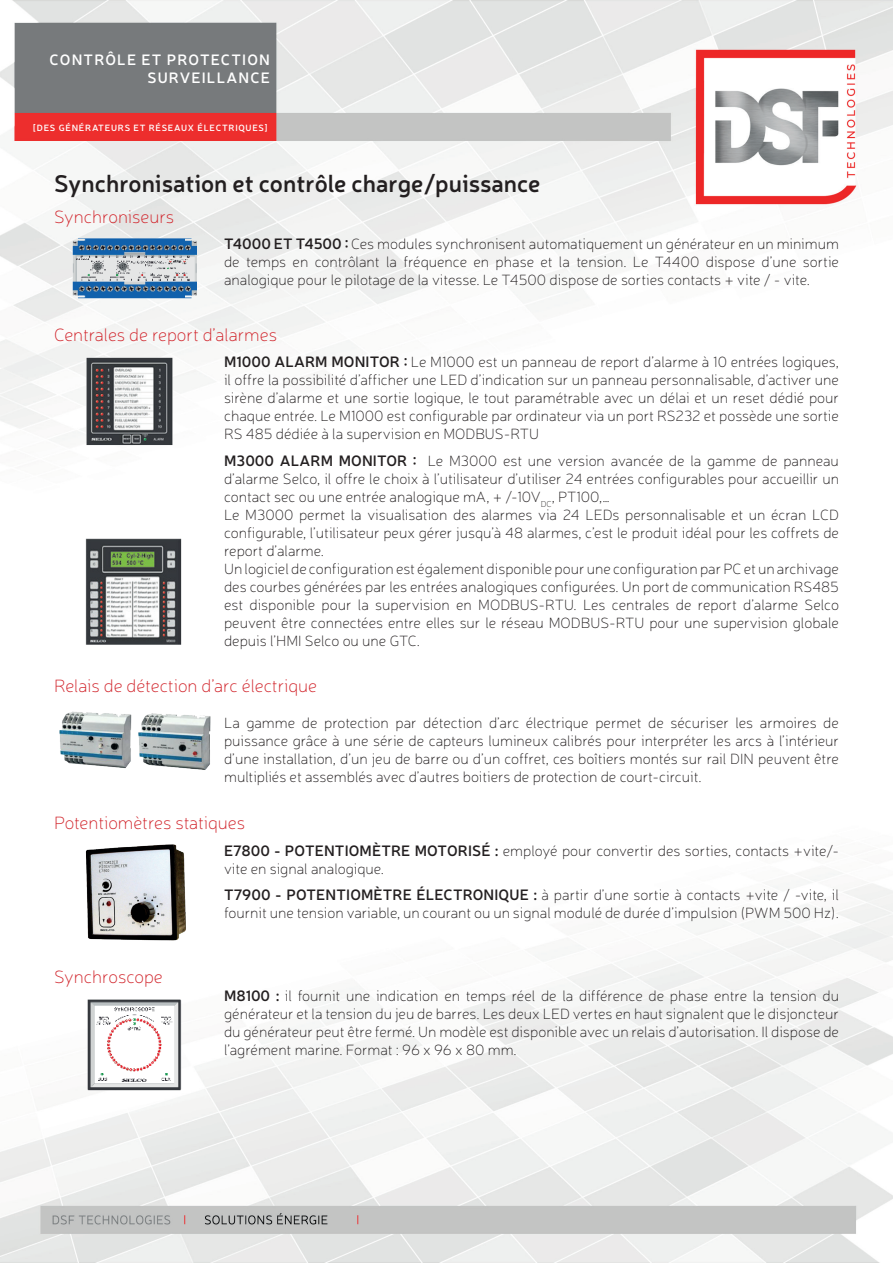
<style>
.page{position:relative;width:893px;height:1263px;background:#fff}
.page>*{position:absolute;margin:0;border:0;box-sizing:border-box;transform-origin:0 0}
.t1{font:600 24px "Neris";color:#231f20}
.t2{font:100 18px "Neris";color:#d1232a}
.t3{font:100 15px/18px "Neris";color:#231f20;text-align:justify}
.t4{font:600 15px/18px "Neris";letter-spacing:.08em;color:#fff;text-align:right}
.t5{font:600 9px "Neris";letter-spacing:.085em;color:#fff}
.s1{font-weight:600}
</style>
<div class="page">
<img style="left:0;top:0;width:893px;height:1263px">
<img style="left:72px;top:234px;width:127px;height:68px">
<img style="left:85px;top:356px;width:89px;height:90px">
<img style="left:85px;top:538px;width:96px;height:108px">
<img style="left:83px;top:842px;width:107px;height:100px">
<img style="left:85px;top:997px;width:99px;height:94px">
<img style="left:54px;top:709px;width:163px;height:67px">
<p class="t4" style="left:50px;top:50px;width:222px">CONTRÔLE ET PROTECTION<br>SURVEILLANCE</p>
<p class="t5" style="left:33px;top:121px;width:236px">[DES GÉNÉRATEURS ET RÉSEAUX ÉLECTRIQUES]</p>
<h1 class="t1" style="left:54px;top:167px;width:488px">Synchronisation et contrôle charge/puissance</h1>
<p class="t2" style="left:54px;top:205px;width:122px">Synchroniseurs</p>
<p class="t3" style="left:224px;top:235px;width:616px"><span class="s1">T4000 ET T4500 :</span> Ces modules synchronisent automatiquement un générateur en un minimum de temps en contrôlant la fréquence en phase et la tension. Le T4400 dispose d’une sortie analogique pour le pilotage de la vitesse. Le T4500 dispose de sorties contacts + vite / - vite.</p>
<p class="t2" style="left:54px;top:323px;width:225px">Centrales de report d’alarmes</p>
<p class="t3" style="left:224px;top:353px;width:616px"><span class="s1">M1000 ALARM MONITOR :</span> Le M1000 est un panneau de report d’alarme à 10 entrées logiques, il offre la possibilité d’afficher une LED d’indication sur un panneau personnalisable, d’activer une sirène d’alarme et une sortie logique, le tout paramétrable avec un délai et un reset dédié pour chaque entrée. Le M1000 est configurable par ordinateur via un port RS232 et possède une sortie RS 485 dédiée à la supervision en MODBUS-RTU</p>
<p class="t3" style="left:224px;top:451px;width:616px;text-align:left"><span class="s1">M3000 ALARM MONITOR :</span> Le M3000 est une version avancée de la gamme de panneau d’alarme Selco, il offre le choix à l’utilisateur d’utiliser 24 entrées configurables pour accueillir un contact sec ou une entrée analogique mA, + /-10V<sub>DC</sub>, PT100,…<br>Le M3000 permet la visualisation des alarmes via 24 LEDs personnalisable et un écran LCD configurable, l’utilisateur peux gérer jusqu’à 48 alarmes, c’est le produit idéal pour les coffrets de report d’alarme.<br>Un logiciel de configuration est également disponible pour une configuration par PC et un archivage des courbes générées par les entrées analogiques configurées. Un port de communication RS485 est disponible pour la supervision en MODBUS-RTU. Les centrales de report d’alarme Selco peuvent être connectées entre elles sur le réseau MODBUS-RTU pour une supervision globale depuis l’HMI Selco ou une GTC.</p>
<p class="t2" style="left:54px;top:675px;width:265px">Relais de détection d’arc électrique</p>
<p class="t3" style="left:224px;top:713px;width:616px">La gamme de protection par détection d’arc électrique permet de sécuriser les armoires de puissance grâce à une série de capteurs lumineux calibrés pour interpréter les arcs à l’intérieur d’une installation, d’un jeu de barre ou d’un coffret, ces boîtiers montés sur rail DIN peuvent être multipliés et assemblés avec d’autres boitiers de protection de court-circuit.</p>
<p class="t2" style="left:54px;top:812px;width:193px">Potentiomètres statiques</p>
<p class="t3" style="left:224px;top:841px;width:616px"><span class="s1">E7800 - POTENTIOMÈTRE MOTORISÉ :</span> employé pour convertir des sorties, contacts +vite/- vite en signal analogique.</p>
<p class="t3" style="left:224px;top:886px;width:616px"><span class="s1">T7900 - POTENTIOMÈTRE ÉLECTRONIQUE :</span> à partir d’une sortie à contacts +vite / -vite, il fournit une tension variable, un courant ou un signal modulé de durée d’impulsion (PWM 500 Hz).</p>
<p class="t2" style="left:54px;top:966px;width:110px">Synchroscope</p>
<p class="t3" style="left:224px;top:987px;width:616px"><span class="s1">M8100 :</span> il fournit une indication en temps réel de la différence de phase entre la tension du générateur et la tension du jeu de barres. Les deux LED vertes en haut signalent que le disjoncteur du générateur peut être fermé. Un modèle est disponible avec un relais d’autorisation. Il dispose de l’agrément marine. Format : 96 x 96 x 80 mm.</p>
</div>
